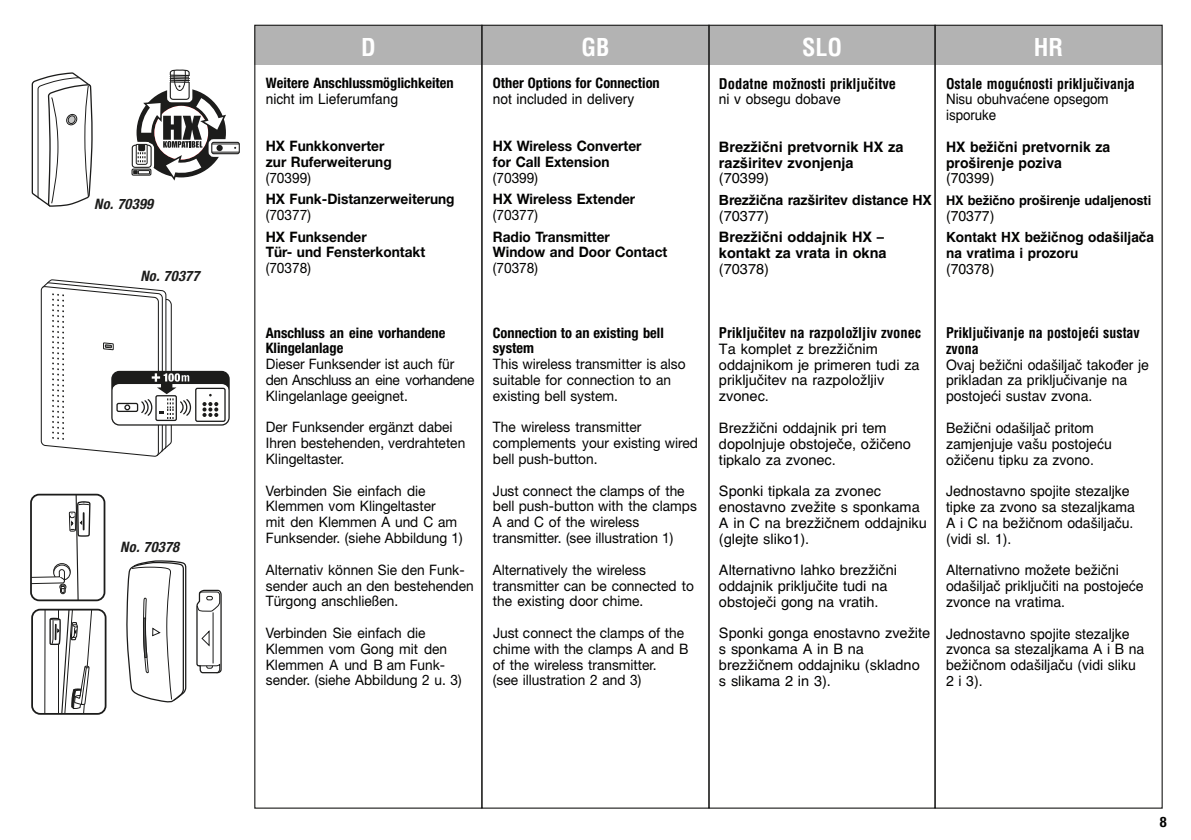
<style>
.page{position:relative;width:1191px;height:840px;background:#fff}
.page>*{position:absolute;margin:0;border:0;box-sizing:border-box;transform-origin:0 0}
.t1{font:700 condensed 24px "Helvetica";color:#fff}
.t2{font:14.4px/15.8px "Helvetica Neue";color:#020201;scale:.95 1}
.t3{font:14.4px/15.8px "Helvetica LTCE";color:#020201}
.t4{font:700 14.4px/15.8px "Helvetica Neue";color:#020201;scale:.95 1}
.t5{font:700 condensed 14.4px/15.8px "Helvetica Neue";color:#020201}
.t6{font:700 condensed 14.4px/15.8px "Helvetica LTCE";color:#020201}
.t7{font:700 14.4px/15.8px "Helvetica LTCE";color:#020201}
.t8{font:14.4px "Helvetica LTCE";color:#020201;scale:.95 1}
.t9{font:14.4px/15.8px "Helvetica LTCE";color:#020201;scale:.92 1}
.t10{font:italic 700 condensed 14.4px "Helvetica Neue";letter-spacing:.02em;color:#1c1c1b}
.t11{font:14.4px "Helvetica LTCE";color:#020201;scale:.96 1}
.t12{font:700 14px/15.8px "Helvetica LTCE";color:#020201}
.t13{font:700 13.2px "Helvetica LTCE";letter-spacing:-.005em;color:#020201}
</style>
<div class="page">
<div style="left:255px;top:25px;width:907px;height:39px;background:#b3b3b3"></div>
<div style="left:934px;top:25px;width:228px;height:783px;border:1px solid #1c1c1b"></div>
<svg style="left:31px;top:72px;width:62px;height:135px"></svg>
<svg style="left:196px;top:589px;width:26px;height:84px"></svg>
<svg style="left:126px;top:560px;width:61px;height:143px"></svg>
<svg style="left:40px;top:279px;width:189px;height:177px"></svg>
<svg style="left:33px;top:496px;width:58px;height:102px"></svg>
<div style="left:30px;top:493px;width:75px;height:108px;border:2px solid #1c1c1b;border-radius:8px"></div>
<hr style="left:44px;top:609px;width:1px;height:104px;background:#1c1c1b">
<svg style="left:49px;top:611px;width:43px;height:100px"></svg>
<div style="left:31px;top:608px;width:75px;height:106px;border:2px solid #1c1c1b;border-radius:8px"></div>
<div style="left:209px;top:139px;width:33px;height:18px;border:6px solid #fff;border-radius:2px"></div>
<div style="left:211px;top:142px;width:29px;height:12px;border:1px solid #1c1c1b;border-radius:2px"></div>
<svg style="left:131px;top:69px;width:108px;height:112px"></svg>
<p class="t10" style="left:94px;top:195px;width:60px">No. 70399</p>
<p class="t10" style="left:140px;top:266px;width:60px">No. 70377</p>
<p class="t10" style="left:120px;top:538px;width:60px">No. 70378</p>
<h1 class="t1" style="left:361px;top:32px;width:16px">D</h1>
<h1 class="t1" style="left:581px;top:32px;width:30px">GB</h1>
<h1 class="t1" style="left:802px;top:32px;width:42px">SLO</h1>
<h1 class="t1" style="left:1034px;top:33px;width:31px">HR</h1>
<p class="t5" style="left:493px;top:75px;width:168px">Other Options for Connection</p>
<p class="t8" style="left:493px;top:90px;width:150px">not included in delivery</p>
<p class="t4" style="left:493px;top:138px;width:158px">HX Wireless Converter for Call Extension</p>
<p class="t2" style="left:493px;top:170px;width:49px">(70399)</p>
<p class="t4" style="left:493px;top:191px;width:151px">HX Wireless Extender</p>
<p class="t2" style="left:493px;top:207px;width:49px">(70377)</p>
<p class="t4" style="left:493px;top:228px;width:185px">Radio Transmitter<br>Window and Door Contact</p>
<p class="t2" style="left:493px;top:260px;width:49px">(70378)</p>
<p class="t6" style="left:719px;top:75px;width:179px">Dodatne možnosti priključitve</p>
<p class="t11" style="left:719px;top:91px;width:128px">ni v obsegu dobave</p>
<p class="t7" style="left:719px;top:139px;width:186px">Brezžični pretvornik HX za razširitev zvonjenja</p>
<p class="t3" style="left:719px;top:170px;width:52px">(70399)</p>
<p class="t12" style="left:719px;top:192px;width:214px">Brezžična razširitev distance HX</p>
<p class="t3" style="left:719px;top:208px;width:52px">(70377)</p>
<p class="t7" style="left:719px;top:229px;width:169px">Brezžični oddajnik HX – kontakt za vrata in okna</p>
<p class="t3" style="left:719px;top:261px;width:52px">(70378)</p>
<p class="t6" style="left:946px;top:75px;width:190px">Ostale mogućnosti priključivanja</p>
<p class="t9" style="left:946px;top:91px;width:178px">Nisu obuhvaćene opsegom isporuke</p>
<p class="t7" style="left:946px;top:139px;width:166px">HX bežični pretvornik za proširenje poziva</p>
<p class="t3" style="left:946px;top:170px;width:50px">(70399)</p>
<p class="t13" style="left:946px;top:192px;width:207px">HX bežično proširenje udaljenosti</p>
<p class="t3" style="left:946px;top:208px;width:50px">(70377)</p>
<p class="t12" style="left:946px;top:229px;width:209px">Kontakt HX bežičnog odašiljača na vratima i prozoru</p>
<p class="t3" style="left:946px;top:261px;width:50px">(70378)</p>
<p class="t5" style="left:266px;top:75px;width:189px">Weitere Anschlussmöglichkeiten</p>
<p class="t8" style="left:266px;top:90px;width:141px">nicht im Lieferumfang</p>
<p class="t4" style="left:266px;top:138px;width:134px">HX Funkkonverter zur Ruferweiterung</p>
<p class="t2" style="left:266px;top:170px;width:49px">(70399)</p>
<p class="t4" style="left:266px;top:191px;width:200px">HX Funk-Distanzerweiterung</p>
<p class="t2" style="left:266px;top:207px;width:49px">(70377)</p>
<p class="t4" style="left:266px;top:228px;width:169px">HX Funksender<br>Tür- und Fensterkontakt</p>
<p class="t2" style="left:266px;top:260px;width:49px">(70378)</p>
<p class="t5" style="left:266px;top:324px;width:181px">Anschluss an eine vorhandene<br>Klingelanlage</p>
<p class="t2" style="left:266px;top:356px;width:221px">Dieser Funksender ist auch für den Anschluss an eine vorhandene<br>Klingelanlage geeignet.</p>
<p class="t2" style="left:266px;top:419px;width:211px">Der Funksender ergänzt dabei<br>Ihren bestehenden, verdrahteten<br>Klingeltaster.</p>
<p class="t2" style="left:266px;top:482px;width:209px">Verbinden Sie einfach die<br>Klemmen vom Klingeltaster<br>mit den Klemmen A und C am<br>Funksender. (siehe Abbildung 1)</p>
<p class="t2" style="left:266px;top:561px;width:220px">Alternativ können Sie den Funk&shy;sender auch an den bestehenden<br>Türgong anschließen.</p>
<p class="t2" style="left:266px;top:624px;width:208px">Verbinden Sie einfach die<br>Klemmen vom Gong mit den<br>Klemmen A und B am Funk&shy;sender. (siehe Abbildung 2 u. 3)</p>
<p class="t5" style="left:493px;top:324px;width:172px">Connection to an existing bell system</p>
<p class="t2" style="left:493px;top:356px;width:204px">This wireless transmitter is also suitable for connection to an existing bell system.</p>
<p class="t2" style="left:493px;top:419px;width:217px">The wireless transmitter complements your existing wired bell push-button.</p>
<p class="t2" style="left:493px;top:482px;width:216px">Just connect the clamps of the bell push-button with the clamps<br>A and C of the wireless transmitter. (see illustration 1)</p>
<p class="t2" style="left:493px;top:561px;width:213px">Alternatively the wireless transmitter can be connected to the existing door chime.</p>
<p class="t2" style="left:493px;top:624px;width:207px">Just connect the clamps of the chime with the clamps A and B of the wireless transmitter.<br>(see illustration 2 and 3)</p>
<p class="t6" style="left:719px;top:324px;width:204px">Priključitev na razpoložljiv zvonec</p>
<p class="t3" style="left:719px;top:341px;width:202px">Ta komplet z brezžičnim oddajnikom je primeren tudi za priključitev na razpoložljiv zvonec.</p>
<p class="t3" style="left:719px;top:420px;width:193px">Brezžični oddajnik pri tem dopolnjuje obstoječe, ožičeno tipkalo za zvonec.</p>
<p class="t3" style="left:719px;top:483px;width:209px">Sponki tipkala za zvonec enostavno zvežite s sponkama<br>A in C na brezžičnem oddajniku (glejte sliko1).</p>
<p class="t3" style="left:719px;top:562px;width:180px">Alternativno lahko brezžični oddajnik priključite tudi na obstoječi gong na vratih.</p>
<p class="t3" style="left:719px;top:625px;width:213px">Sponki gonga enostavno zvežite s sponkama A in B na brezžičnem oddajniku (skladno s slikama 2 in 3).</p>
<p class="t6" style="left:946px;top:324px;width:195px">Priključivanje na postojeći sustav zvona</p>
<p class="t3" style="left:946px;top:356px;width:204px">Ovaj bežični odašiljač također je prikladan za priključivanje na postojeći sustav zvona.</p>
<p class="t3" style="left:946px;top:420px;width:167px">Bežični odašiljač pritom zamjenjuje vašu postojeću ožičenu tipku za zvono.</p>
<p class="t3" style="left:946px;top:483px;width:190px">Jednostavno spojite stezaljke tipke za zvono sa stezaljkama<br>A i C na bežičnom odašiljaču. (vidi sl. 1).</p>
<p class="t3" style="left:946px;top:562px;width:199px">Alternativno možete bežični odašiljač priključiti na postojeće zvonce na vratima.</p>
<p class="t3" style="left:946px;top:625px;width:200px">Jednostavno spojite stezaljke zvonca sa stezaljkama A i B na bežičnom odašiljaču (vidi sliku<br>2 i 3).</p>
<p class="t5" style="left:1159px;top:813px;width:8px">8</p>
</div>
